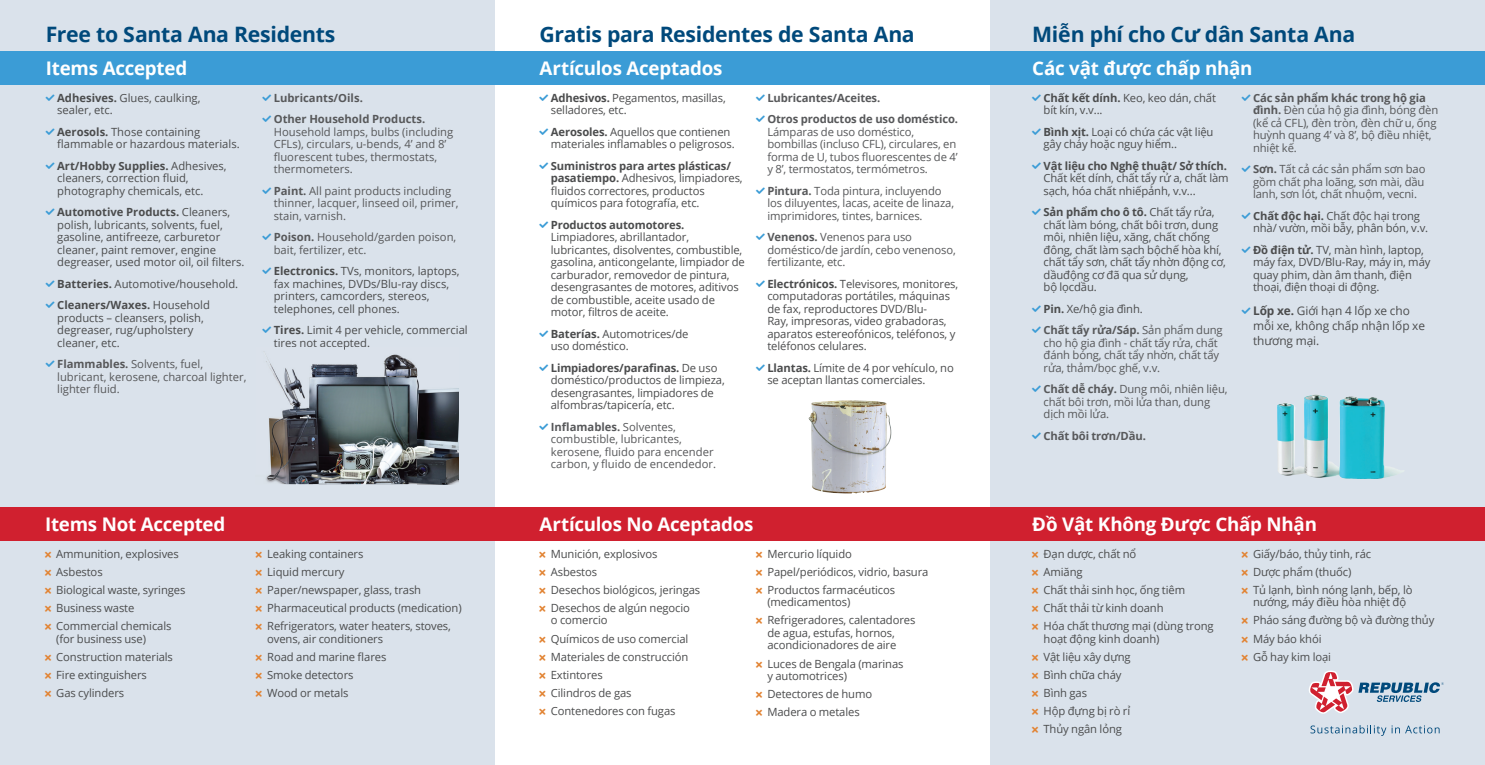
<style>
.page{position:relative;width:1485px;height:765px;background:#fff}
.page>*{position:absolute;margin:0;border:0;box-sizing:border-box;transform-origin:0 0}
.t1{font:700 21.25px "Open Sans";letter-spacing:-.015em;color:#00497b}
.t2{font:700 18.75px "Open Sans";letter-spacing:-.01em;color:#fff}
.t3{font:11.88px/15px "Open Sans";letter-spacing:-.005em;color:#4b4c4d}
.t4{font:11.25px/12.5px "Open Sans";letter-spacing:-.01em;color:#4b4c4d}
.t5{font:11.25px/12.5px "Open Sans";letter-spacing:-.01em;color:#57585a}
.t6{font:700 11.25px/21.5px "Open Sans";letter-spacing:-.01em;color:#57585a}
.t7{font:700 11.25px "Open Sans";letter-spacing:-.01em;color:#4b4c4d}
.s1{font-weight:700}
.s2{color:#4b4c4d}
.s3{font-weight:400;color:#4b4c4d}
.s4{font-weight:400}
</style>
<div class="page">
<div style="left:0;top:0;width:495px;height:765px;background:#dae2eb"></div>
<div style="left:990px;top:0;width:495px;height:765px;background:#dae2eb"></div>
<div style="left:0;top:507px;width:1485px;height:34px;background:#d0202f"></div>
<div style="left:0;top:52px;width:1485px;height:33px;background:#3b9cd6"></div>
<img style="left:266px;top:354px;width:193px;height:130px">
<img style="left:808px;top:400px;width:84px;height:94px">
<img style="left:1277px;top:395px;width:127px;height:84px">
<svg style="left:1310px;top:725px;width:76px;height:11px"></svg>
<svg style="left:1392px;top:725px;width:48px;height:8px"></svg>
<svg style="left:1309px;top:671px;width:135px;height:43px"></svg>
<h1 class="t1" style="left:46px;top:20px;width:291px">Free to Santa Ana Residents</h1>
<h1 class="t1" style="left:540px;top:20px;width:377px">Gratis para Residentes de Santa Ana</h1>
<h1 class="t1" style="left:1032px;top:20px;width:325px">Miễn phí cho Cư dân Santa Ana</h1>
<h2 class="t2" style="left:46px;top:55px;width:143px">Items Accepted</h2>
<h2 class="t2" style="left:540px;top:55px;width:184px">Artículos Aceptados</h2>
<h2 class="t2" style="left:1032px;top:55px;width:222px">Các vật được chấp nhận</h2>
<p class="t4" style="left:57px;top:91px;width:145px"><span class="s1">Adhesives.</span> Glues, caulking, sealer, etc.</p>
<p class="t4" style="left:57px;top:125px;width:184px"><span class="s1">Aerosols.</span> Those containing flammable or hazardous materials.</p>
<p class="t4" style="left:57px;top:159px;width:171px"><span class="s1">Art/Hobby Supplies.</span> Adhesives, cleaners, correction fluid, photography chemicals, etc.</p>
<p class="t4" style="left:57px;top:206px;width:189px"><span class="s1">Automotive Products.</span> Cleaners, polish, lubricants, solvents, fuel, gasoline, antifreeze, carburetor cleaner, paint remover, engine degreaser, used motor oil, oil filters.</p>
<p class="t4" style="left:57px;top:273px;width:183px;line-height:21.5px"><span class="s1">Batteries.</span> Automotive/household.<br><span class="s1">Cleaners/Waxes.</span> Household</p>
<p class="t4" style="left:57px;top:311px;width:148px">products – cleansers, polish, degreaser, rug/upholstery cleaner, etc.</p>
<p class="t5" style="left:57px;top:358px;width:191px"><span class="s1">Flammables.</span> Solvents, fuel, lubricant, kerosene, charcoal lighter, lighter fluid.</p>
<p class="t6" style="left:274px;top:87px;width:153px">Lubricants/Oils.<br>Other Household Products.</p>
<p class="t5" style="left:274px;top:125px;width:181px">Household lamps, bulbs (including<br>CFLs), circulars, u-bends, 4’ and 8’ fluorescent tubes, thermostats, thermometers.</p>
<p class="t5" style="left:274px;top:184px;width:186px"><span class="s1">Paint.</span> All paint products including thinner, lacquer, linseed oil, primer, stain, varnish.</p>
<p class="t5" style="left:274px;top:231px;width:184px"><span class="s1">Poison.</span> Household/garden poison, bait, fertilizer, etc.</p>
<p class="t4" style="left:274px;top:265px;width:187px"><span class="s1">Electronics.</span> TVs, monitors, laptops, fax machines, DVDs/Blu-ray discs, printers, camcorders, stereos, telephones, cell phones.</p>
<p class="t4" style="left:274px;top:324px;width:196px"><span class="s1">Tires.</span> Limit 4 per vehicle, commercial tires not accepted.</p>
<p class="t4" style="left:551px;top:91px;width:176px"><span class="s1">Adhesivos.</span> Pegamentos, masillas, selladores, etc.</p>
<p class="t4" style="left:551px;top:125px;width:185px"><span class="s1">Aerosoles.</span> Aquellos que contienen materiales inflamables o peligrosos.</p>
<p class="t4" style="left:551px;top:159px;width:193px"><span class="s1">Suministros para artes plásticas/ pasatiempo.</span> Adhesivos, limpiadores, fluidos correctores, productos químicos para fotografía, etc.</p>
<p class="t7" style="left:551px;top:217px;width:135px">Productos automotores.</p>
<p class="t4" style="left:551px;top:231px;width:196px">Limpiadores, abrillantador, lubricantes, disolventes, combustible, gasolina, anticongelante, limpiador de carburador, removedor de pintura, desengrasantes de motores, aditivos de combustible, aceite usado de motor, filtros de aceite.</p>
<p class="t4" style="left:551px;top:327px;width:139px"><span class="s1">Baterías.</span> Automotrices/de uso doméstico.</p>
<p class="t4" style="left:551px;top:361px;width:175px"><span class="s1">Limpiadores/parafinas.</span> De uso doméstico/productos de limpieza, desengrasantes, limpiadores de alfombras/tapicería, etc.</p>
<p class="t5" style="left:551px;top:420px;width:167px"><span class="s1">Inflamables.</span> Solventes, combustible, lubricantes, kerosene, fluido para encender carbon, y fluido de encendedor.</p>
<p class="t6" style="left:767px;top:87px;width:192px">Lubricantes/Aceites.<br>Otros productos de uso doméstico.</p>
<p class="t5" style="left:767px;top:125px;width:192px">Lámparas de uso doméstico, bombillas (incluso CFL), circulares, en forma de U, tubos fluorescentes de 4’ y 8’, termostatos, termómetros.</p>
<p class="t5" style="left:767px;top:184px;width:188px"><span class="s1">Pintura.</span> Toda pintura, incluyendo los diluyentes, lacas, aceite de linaza, imprimidores, tintes, barnices.</p>
<p class="t5" style="left:767px;top:231px;width:190px"><span class="s1">Venenos.</span> Venenos para uso doméstico/de jardín, cebo venenoso, fertilizante, etc.</p>
<p class="t4" style="left:767px;top:277px;width:192px"><span class="s1">Electrónicos.</span> Televisores, monitores, computadoras portátiles, máquinas de fax, reproductores DVD/Blu-<br>Ray, impresoras, video grabadoras, aparatos estereofónicos, teléfonos, y teléfonos celulares.</p>
<p class="t4" style="left:767px;top:361px;width:188px"><span class="s1">Llantas.</span> Límite de 4 por vehículo, no se aceptan llantas comerciales.</p>
<p class="t4" style="left:1044px;top:91px;width:174px"><span class="s1">Chất kết dính.</span> Keo, keo dán, chất bít kín, v.v...</p>
<p class="t4" style="left:1044px;top:125px;width:172px"><span class="s1">Bình xịt.</span> Loại có chứa các vật liệu gây cháy hoặc nguy hiểm..</p>
<p class="t7" style="left:1044px;top:158px;width:185px">Vật liệu cho Nghệ thuật/ Sở thích.</p>
<p class="t4" style="left:1044px;top:172px;width:187px">Chất kết dính, chất tẩy rử a, chất làm sạch, hóa chất nhiếpảnh, v.v...</p>
<p class="t4" style="left:1044px;top:206px;width:184px"><span class="s1">Sản phẩm cho ô tô.</span> Chất tẩy rửa, chất làm bóng, chất bôi trơn, dung môi, nhiên liệu, xăng, chất chống đông, chất làm sạch bộchế hòa khí, chất tẩy sơn, chất tẩy nhờn động cơ, dầuđộng cơ đã qua sử dụng,<br>bộ lọcdầu.</p>
<p class="t6" style="left:1044px;top:298px;width:181px"><span class="s2">Pin.</span> <span class="s3">Xe/hộ gia đình.<br></span>Chất tẩy rửa/Sáp. <span class="s4">Sản phẩm dung</span></p>
<p class="t5" style="left:1044px;top:336px;width:177px">cho hộ gia đình - chất tẩy rửa, chất đánh bóng, chất tẩy nhờn, chất tẩy rửa, thảm/bọc ghế, v.v.</p>
<p class="t5" style="left:1044px;top:383px;width:186px"><span class="s1">Chất dễ cháy.</span> Dung môi, nhiên liệu, chất bôi trơn, mồi lửa than, dung dịch mồi lửa.</p>
<p class="t6" style="left:1044px;top:425px;width:104px">Chất bôi trơn/Dầu.</p>
<p class="t5" style="left:1253px;top:91px;width:187px"><span class="s1">Các sản phẩm khác trong hộ gia đình.</span> Đèn của hộ gia đình, bóng đèn (kể cả CFL), đèn tròn, đèn chữ u, ống huỳnh quang 4’ và 8’, bộ điều nhiệt, nhiệt kế.</p>
<p class="t5" style="left:1253px;top:163px;width:174px;text-align:justify"><span class="s1">Sơn.</span> Tất cả các sản phẩm sơn bao gồm chất pha loãng, sơn mài, dầu lanh, sơn lót, chất nhuộm, vecni.</p>
<p class="t4" style="left:1253px;top:209px;width:177px"><span class="s1">Chất độc hại.</span> Chất độc hại trong nhà/ vườn, mồi bẫy, phân bón, v.v.</p>
<p class="t4" style="left:1253px;top:243px;width:179px"><span class="s1">Đồ điện tử.</span> TV, màn hình, laptop, máy fax, DVD/Blu-Ray, máy in, máy quay phim, dàn âm thanh, điện thoại, điện thoại di động.</p>
<p class="t3" style="left:1253px;top:303px;width:174px"><span class="s1">Lốp xe.</span> Giới hạn 4 lốp xe cho mỗi xe, không chấp nhận lốp xe thương mại.</p>
<h2 class="t2" style="left:45px;top:511px;width:182px">Items Not Accepted</h2>
<h2 class="t2" style="left:540px;top:511px;width:216px">Artículos No Aceptados</h2>
<h2 class="t2" style="left:1032px;top:511px;width:286px">Đồ Vật Không Được Chấp Nhận</h2>
<p class="t4" style="left:56px;top:544px;width:131px;line-height:18.1px">Ammunition, explosives<br>Asbestos<br>Biological waste, syringes<br>Business waste<br>Commercial chemicals</p>
<p class="t4" style="left:56px;top:629px;width:118px;line-height:18.1px">(for business use)<br>Construction materials<br>Fire extinguishers<br>Gas cylinders</p>
<p class="t4" style="left:267px;top:544px;width:196px;line-height:18.1px">Leaking containers<br>Liquid mercury<br>Paper/newspaper, glass, trash<br>Pharmaceutical products (medication)<br>Refrigerators, water heaters, stoves,</p>
<p class="t4" style="left:267px;top:629px;width:121px;line-height:18.1px">ovens, air conditioners<br>Road and marine flares<br>Smoke detectors<br>Wood or metals</p>
<p class="t4" style="left:551px;top:544px;width:151px;line-height:18.1px">Munición, explosivos<br>Asbestos<br>Desechos biológicos, jeringas<br>Desechos de algún negocio</p>
<p class="t4" style="left:551px;top:611px;width:139px;line-height:18.1px">o comercio<br>Químicos de uso comercial<br>Materiales de construcción<br>Extintores<br>Cilindros de gas<br>Contenedores con fugas</p>
<p class="t4" style="left:767px;top:544px;width:163px;line-height:18.1px">Mercurio líquido<br>Papel/periódicos, vidrio, basura<br>Productos farmacéuticos</p>
<p class="t4" style="left:767px;top:593px;width:150px;line-height:18.1px">(medicamentos)<br>Refrigeradores, calentadores</p>
<p class="t4" style="left:767px;top:626px;width:131px">de agua, estufas, hornos, acondicionadores de aire</p>
<p class="t4" style="left:767px;top:657px;width:138px">Luces de Bengala (marinas y automotrices)</p>
<p class="t4" style="left:767px;top:685px;width:106px;line-height:18.1px">Detectores de humo<br>Madera o metales</p>
<p class="t4" style="left:1044px;top:544px;width:172px;line-height:18.1px">Đạn dược, chất nổ<br>Amiăng<br>Chất thải sinh học, ống tiêm<br>Chất thải từ kinh doanh<br>Hóa chất thương mại (dùng trong</p>
<p class="t4" style="left:1044px;top:629px;width:117px;line-height:18.1px">hoạt động kinh doanh)<br>Vật liệu xây dựng<br>Bình chữa cháy<br>Bình gas<br>Hộp đựng bị rò rỉ<br>Thủy ngân lỏng</p>
<p class="t4" style="left:1253px;top:544px;width:161px;line-height:18.1px">Giấy/báo, thủy tinh, rác<br>Dược phẩm (thuốc)<br>Tủ lạnh, bình nóng lạnh, bếp, lò</p>
<p class="t4" style="left:1253px;top:593px;width:183px;line-height:18.1px">nướng, máy điều hòa nhiệt độ<br>Pháo sáng đường bộ và đường thủy<br>Máy báo khói<br>Gỗ hay kim loại</p>
</div>
